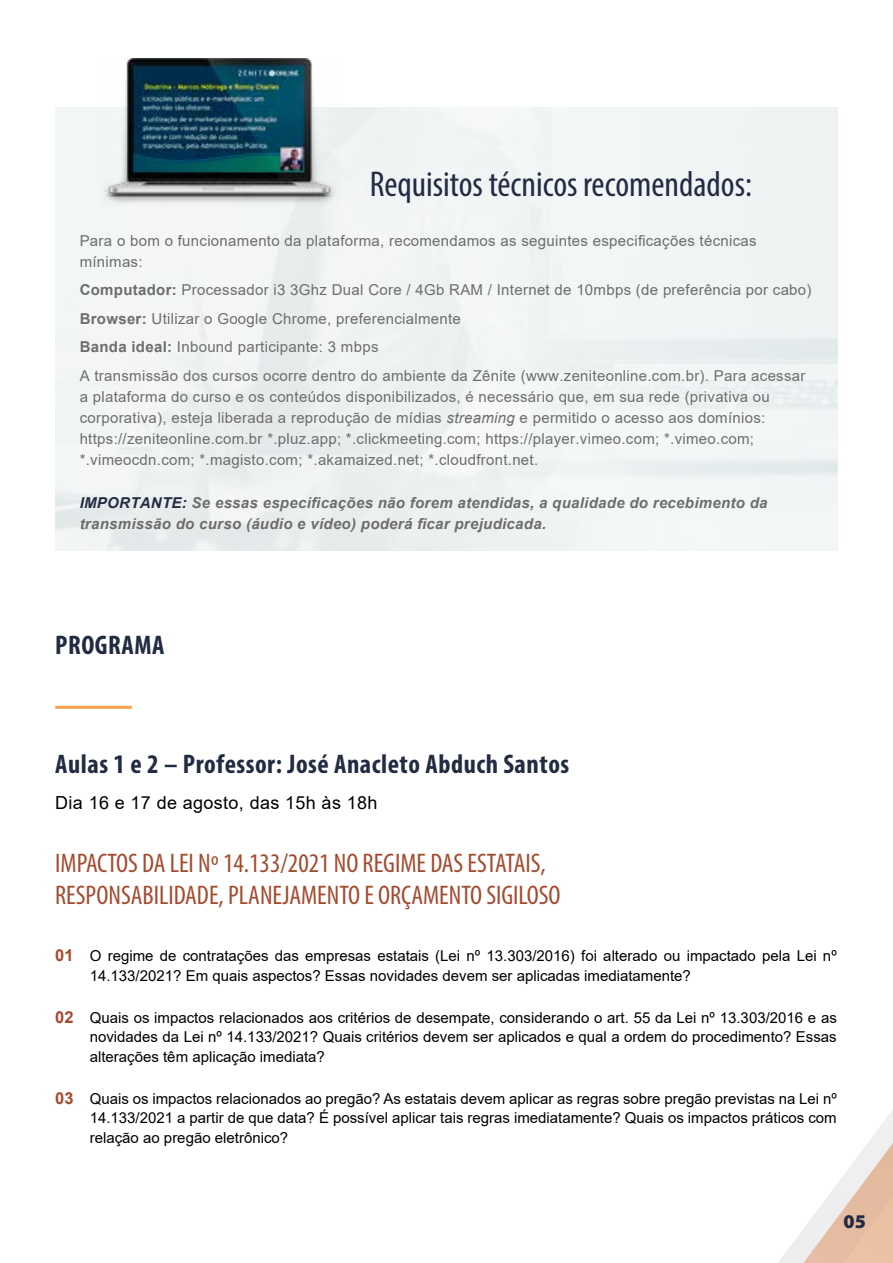
<style>
.page{position:relative;width:893px;height:1263px;background:#fff}
.page>*{position:absolute;margin:0;border:0;box-sizing:border-box;transform-origin:0 0}
.t1{font:condensed 36px "Myriad Pro";color:#222b42}
.t2{font:condensed 27px/32.4px "Myriad Pro";color:#a44b30}
.t3{font:700 condensed 27px "Myriad Pro";letter-spacing:.02em;color:#222b42}
.t4{font:900 19.5px "Myriad Pro";color:#222b42}
.t5{font:18px "Arial";letter-spacing:.02em;color:#000}
.t6{font:15px/21px "Arial";letter-spacing:.02em;color:#6d6d6d}
.t7{font:15px/19.5px "Arial";color:#000;text-align:justify}
.t8{font:italic 700 15px/21px "Arial";letter-spacing:.02em;color:#6d6d6d}
.s1{font-weight:700}
.s2{font-style:italic}
.s3{color:#222b42}
.s4{font-weight:700;font-size:16.5px;color:#a44b30}
</style>
<div class="page">
<svg style="left:778px;top:1110px;width:115px;height:153px"></svg>
<img style="left:100px;top:58px;width:239px;height:149px">
<hr style="left:55px;top:706px;width:77px;height:3px;background:#f6a251">
<h1 class="t1" style="left:370px;top:162px;width:384px">Requisitos técnicos recomendados:</h1>
<p class="t6" style="left:80px;top:230px;width:678px">Para o bom o funcionamento da plataforma, recomendamos as seguintes especificações técnicas mínimas:</p>
<p class="t6" style="left:80px;top:276px;width:733px;line-height:28.5px"><span class="s1">Computador:</span> Processador i3 3Ghz Dual Core / 4Gb RAM / Internet de 10mbps (de preferência por cabo)<br><span class="s1">Browser:</span> Utilizar o Google Chrome, preferencialmente<br><span class="s1">Banda ideal:</span> Inbound participante: 3 mbps<br>A transmissão dos cursos ocorre dentro do ambiente da Zênite (www.zeniteonline.com.br). Para acessar</p>
<p class="t6" style="left:80px;top:386px;width:692px">a plataforma do curso e os conteúdos disponibilizados, é necessário que, em sua rede (privativa ou corporativa), esteja liberada a reprodução de mídias <span class="s2">streaming</span> e permitido o acesso aos domínios: https://zeniteonline.com.br *.pluz.app; *.clickmeeting.com; https://player.vimeo.com; *.vimeo.com; *.vimeocdn.com; *.magisto.com; *.akamaized.net; *.cloudfront.net.</p>
<p class="t8" style="left:80px;top:493px;width:689px"><span class="s3">IMPORTANTE:</span> Se essas especificações não forem atendidas, a qualidade do recebimento da transmissão do curso (áudio e vídeo) poderá ficar prejudicada.</p>
<h2 class="t3" style="left:55px;top:628px;width:111px">PROGRAMA</h2>
<h2 class="t3" style="left:55px;top:747px;width:516px">Aulas 1 e 2 – Professor: José Anacleto Abduch Santos</h2>
<p class="t5" style="left:55px;top:790px;width:324px">Dia 16 e 17 de agosto, das 15h às 18h</p>
<h2 class="t2" style="left:55px;top:846px;width:507px">IMPACTOS DA LEI Nº 14.133/2021 NO REGIME DAS ESTATAIS,<br>RESPONSABILIDADE, PLANEJAMENTO E ORÇAMENTO SIGILOSO</h2>
<p class="t7" style="left:90px;top:946px;width:748px;text-indent:-34px"><span class="s4">01</span> O regime de contratações das empresas estatais (Lei nº 13.303/2016) foi alterado ou impactado pela Lei nº<br>14.133/2021? Em quais aspectos? Essas novidades devem ser aplicadas imediatamente?</p>
<p class="t7" style="left:90px;top:1008px;width:749px;text-indent:-34px"><span class="s4">02</span> Quais os impactos relacionados aos critérios de desempate, considerando o art. 55 da Lei nº 13.303/2016 e as novidades da Lei nº 14.133/2021? Quais critérios devem ser aplicados e qual a ordem do procedimento? Essas alterações têm aplicação imediata?</p>
<p class="t7" style="left:90px;top:1089px;width:748px;text-indent:-34px"><span class="s4">03</span> Quais os impactos relacionados ao pregão? As estatais devem aplicar as regras sobre pregão previstas na Lei nº 14.133/2021 a partir de que data? É possível aplicar tais regras imediatamente? Quais os impactos práticos com relação ao pregão eletrônico?</p>
<h3 class="t4" style="left:843px;top:1209px;width:24px">05</h3>
</div>
